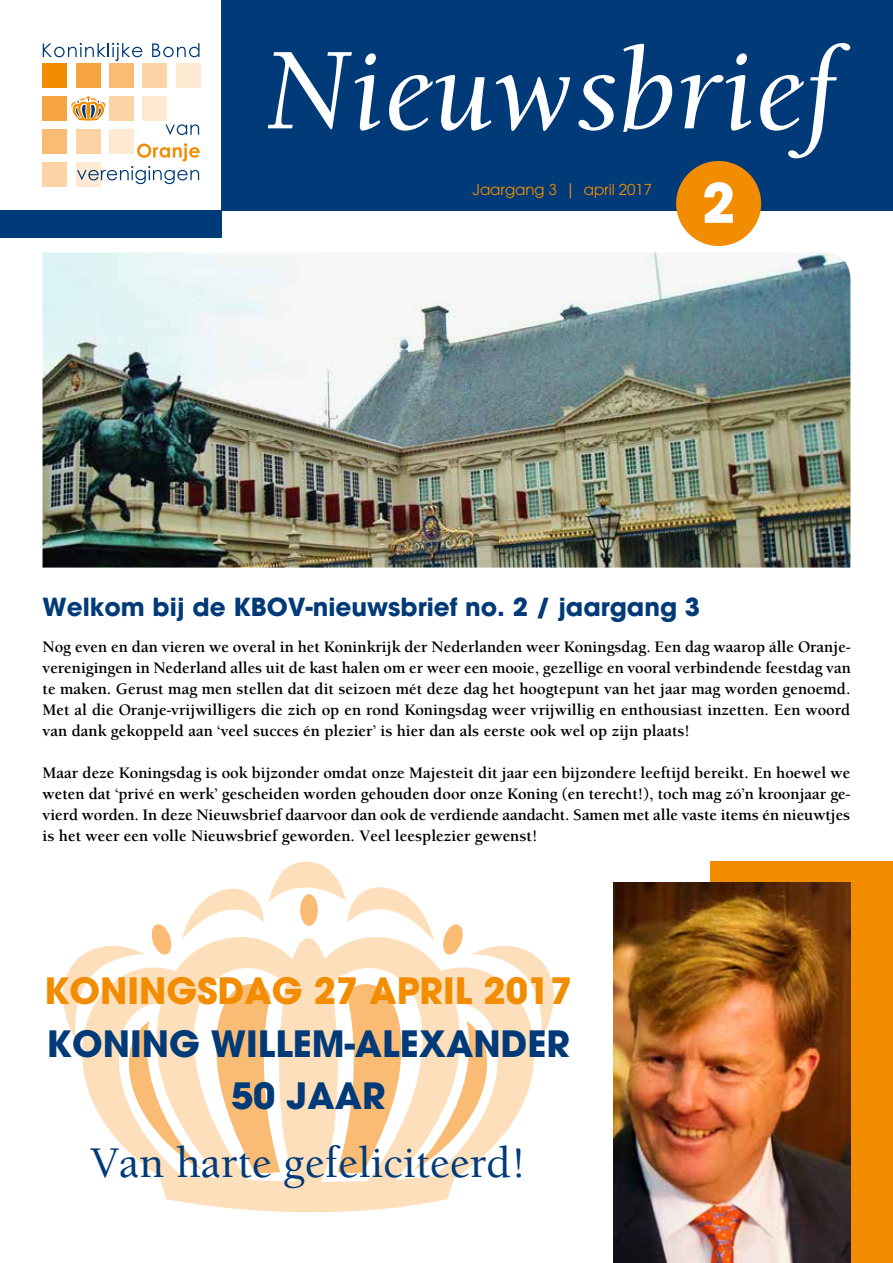
<style>
.page{position:relative;width:893px;height:1263px;background:#fff}
.page>*{position:absolute;margin:0;border:0;box-sizing:border-box;transform-origin:0 0}
.t1{font:italic 120px "Berkeley";color:#fff}
.t2{font:700 54px "Avant Garde";color:#fff}
.t3{font:500 45px "Berkeley";color:#003a78}
.t4{font:700 36px/52.5px "Avant Garde";color:#003a78;text-align:center}
.t5{font:700 36px "Avant Garde";color:#f28c00}
.t6{font:700 24.75px "Avant Garde";color:#003a78}
.t7{font:700 16.5px/21px "Berkeley";color:#000;text-align:justify}
.t8{font:15px "Avant Garde";color:#f28c00}
</style>
<div class="page">
<div style="left:710px;top:862px;width:183px;height:401px;background:#f28c00"></div>
<img style="left:43px;top:253px;width:807px;height:315px">
<div style="left:222px;top:0;width:671px;height:211px;background:#003a78"></div>
<div style="left:43px;top:63px;width:24px;height:24px;background:#f28c00"></div>
<div style="left:76px;top:63px;width:24px;height:24px;background:#f6a440"></div>
<div style="left:109px;top:63px;width:25px;height:24px;background:#fabc74"></div>
<div style="left:142px;top:63px;width:25px;height:24px;background:#fcd3a4"></div>
<div style="left:176px;top:63px;width:24px;height:24px;background:#fee9d3"></div>
<div style="left:43px;top:96px;width:24px;height:25px;background:#f6a440"></div>
<div style="left:109px;top:96px;width:25px;height:25px;background:#fcd3a4"></div>
<div style="left:142px;top:96px;width:25px;height:25px;background:#fee9d3"></div>
<div style="left:43px;top:129px;width:24px;height:25px;background:#fabc74"></div>
<div style="left:76px;top:129px;width:24px;height:25px;background:#fcd3a4"></div>
<div style="left:109px;top:129px;width:25px;height:25px;background:#fee9d3"></div>
<div style="left:43px;top:163px;width:24px;height:24px;background:#fcd3a4"></div>
<div style="left:76px;top:163px;width:24px;height:24px;background:#fee9d3"></div>
<svg style="left:43px;top:43px;width:99px;height:18px"></svg>
<svg style="left:152px;top:43px;width:47px;height:14px"></svg>
<svg style="left:165px;top:124px;width:34px;height:11px"></svg>
<svg style="left:77px;top:143px;width:123px;height:41px"></svg>
<svg style="left:71px;top:96px;width:34px;height:25px"></svg>
<div style="left:0;top:211px;width:222px;height:27px;background:#003a78"></div>
<div style="left:676px;top:161px;width:85px;height:85px;background:#f28c00;border-radius:50%"></div>
<img style="left:614px;top:883px;width:237px;height:380px">
<svg style="left:63px;top:862px;width:491px;height:350px"></svg>
<h1 class="t1" style="left:266px;top:28px;width:573px">Nieuwsbrief</h1>
<h2 class="t2" style="left:702px;top:168px;width:35px">2</h2>
<p class="t8" style="left:473px;top:181px;width:181px">Jaargang 3 | april 2017</p>
<h3 class="t6" style="left:43px;top:590px;width:659px">Welkom bij de KBOV-nieuwsbrief no. 2 / jaargang 3</h3>
<p class="t7" style="left:43px;top:636px;width:810px">Nog even en dan vieren we overal in het Koninkrijk der Nederlanden weer Koningsdag. Een dag waarop álle Oranje&shy;verenigingen in Nederland alles uit de kast halen om er weer een mooie, gezellige en vooral verbindende feestdag van te maken. Gerust mag men stellen dat dit seizoen mét deze dag het hoogtepunt van het jaar mag worden genoemd.<br>Met al die Oranje-vrijwilligers die zich op en rond Koningsdag weer vrijwillig en enthousiast inzetten. Een woord van dank gekoppeld aan ‘veel succes én plezier’ is hier dan als eerste ook wel op zijn plaats!</p>
<p class="t7" style="left:43px;top:762px;width:809px">Maar deze Koningsdag is ook bijzonder omdat onze Majesteit dit jaar een bijzondere leeftijd bereikt. En hoewel we weten dat ‘privé en werk’ gescheiden worden gehouden door onze Koning (en terecht!), toch mag zó’n kroonjaar ge&shy;vierd worden. In deze Nieuwsbrief daarvoor dan ook de verdiende aandacht. Samen met alle vaste items én nieuwtjes is het weer een volle Nieuwsbrief geworden. Veel leesplezier gewenst!</p>
<h3 class="t5" style="left:44px;top:968px;width:530px">KONINGSDAG 27 APRIL 2017</h3>
<h3 class="t4" style="left:47px;top:1017px;width:525px">KONING WILLEM-ALEXANDER<br>50 JAAR</h3>
<h3 class="t3" style="left:90px;top:1139px;width:438px">Van harte gefeliciteerd!</h3>
</div>
